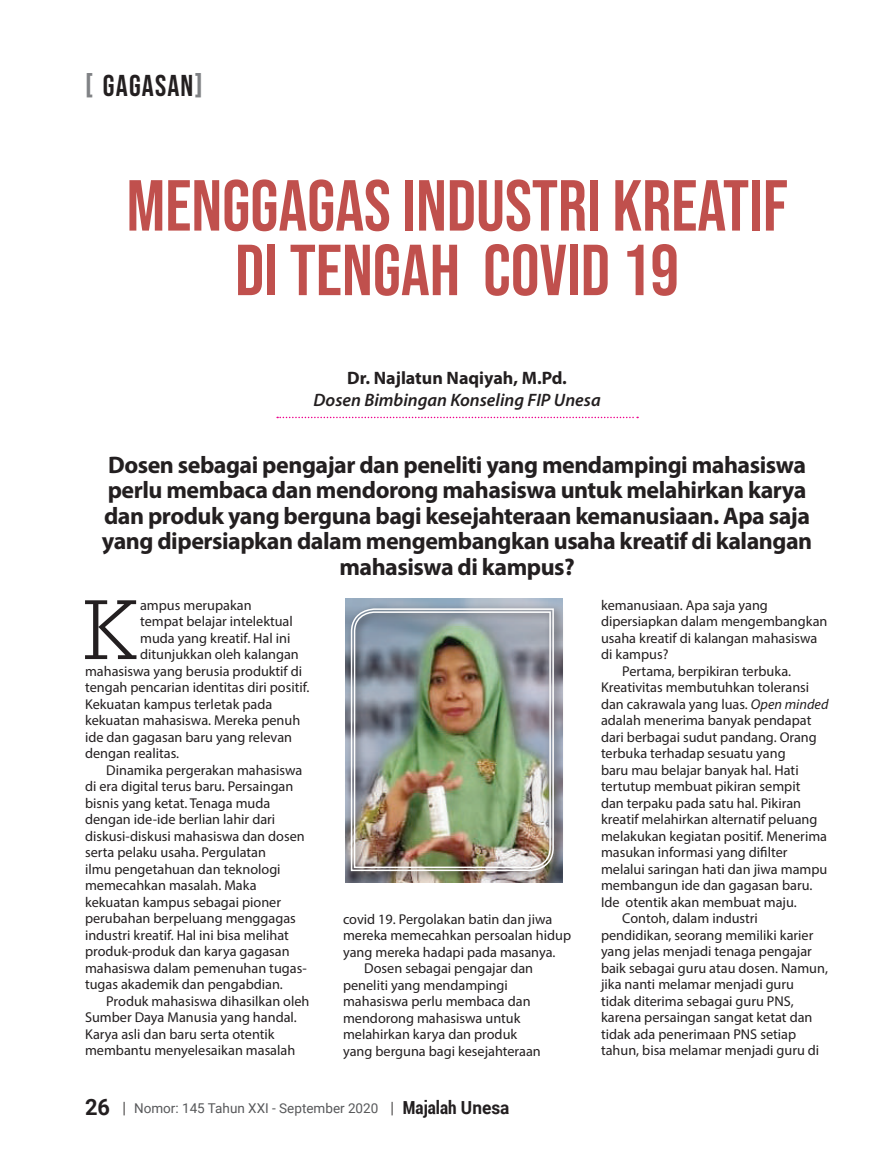
<style>
.page{position:relative;width:893px;height:1170px;background:#fff}
.page>*{position:absolute;margin:0;border:0;box-sizing:border-box;transform-origin:0 0}
.t1{font:300 90.9px "Serifa BT";color:#231f20}
.t2{font:72px/64.5px "Bebas Neue";color:#c0504d;text-align:center}
.t3{font:30px "Bebas Neue";letter-spacing:.04em;color:#231f20}
.t4{font:700 24px/25.5px "Myriad Pro";letter-spacing:-.02em;color:#231f20;text-align:center}
.t5{font:italic 600 18px "Myriad Pro";color:#231f20}
.t6{font:700 18px "Myriad Pro";color:#231f20}
.t7{font:14.25px "Myriad Pro";color:#231f20}
.t8{font:13.5px "Roboto";color:#57585a}
.s1{color:#808285}
.s2{font-weight:700;font-size:22.5px;color:#231f20}
.s3{font-family:"Minion Pro";color:#231f20}
.s4{font-weight:700;font-stretch:condensed;font-size:18px;color:#231f20}
.s5{font-weight:700;font-size:18px;color:#231f20}
.s6{font-style:italic}
</style>
<div class="page">
<svg style="left:277px;top:416px;width:361px;height:2px"></svg>
<img style="left:345px;top:598px;width:218px;height:284px">
<div style="left:346px;top:603px;width:219px;height:279px;background:#231f20;opacity:.75"></div>
<svg style="left:350px;top:607px;width:205px;height:264px"></svg>
<img style="left:353px;top:610px;width:199px;height:258px">
<h3 class="t3" style="left:85px;top:68px;width:119px"><span class="s1">[</span> GAGASAN<span class="s1">]</span></h3>
<h2 class="t2" style="left:127px;top:173px;width:663px">MENGGAGAS INDUSTRI KREATIF<br>DI TENGAH COVID 19</h2>
<p class="t6" style="left:347px;top:366px;width:221px">Dr. Najlatun Naqiyah, M.Pd.</p>
<p class="t5" style="left:313px;top:388px;width:289px">Dosen Bimbingan Konseling FIP Unesa</p>
<p class="t4" style="left:102px;top:451px;width:712px">Dosen sebagai pengajar dan peneliti yang mendampingi mahasiswa perlu membaca dan mendorong mahasiswa untuk melahirkan karya dan produk yang berguna bagi kesejahteraan kemanusiaan. Apa saja yang dipersiapkan dalam mengembangkan usaha kreatif di kalangan mahasiswa di kampus?</p>
<h1 class="t1" style="left:82px;top:576px;width:56px">K</h1>
<p class="t7" style="left:140px;top:596px;width:113px">ampus merupakan</p>
<p class="t7" style="left:140px;top:612px;width:154px">tempat belajar intelektual</p>
<p class="t7" style="left:140px;top:629px;width:152px">muda yang kreatif. Hal ini</p>
<p class="t7" style="left:140px;top:645px;width:160px">ditunjukkan oleh kalangan</p>
<p class="t7" style="left:85px;top:662px;width:219px">mahasiswa yang berusia produktif di</p>
<p class="t7" style="left:85px;top:678px;width:226px">tengah pencarian identitas diri positif.</p>
<p class="t7" style="left:85px;top:695px;width:189px">Kekuatan kampus terletak pada</p>
<p class="t7" style="left:85px;top:711px;width:217px">kekuatan mahasiswa. Mereka penuh</p>
<p class="t7" style="left:85px;top:728px;width:209px">ide dan gagasan baru yang relevan</p>
<p class="t7" style="left:85px;top:744px;width:96px">dengan realitas.</p>
<p class="t7" style="left:106px;top:761px;width:198px">Dinamika pergerakan mahasiswa</p>
<p class="t7" style="left:85px;top:777px;width:210px">di era digital terus baru. Persaingan</p>
<p class="t7" style="left:85px;top:794px;width:187px">bisnis yang ketat. Tenaga muda</p>
<p class="t7" style="left:85px;top:810px;width:192px">dengan ide-ide berlian lahir dari</p>
<p class="t7" style="left:85px;top:827px;width:221px">diskusi-diskusi mahasiswa dan dosen</p>
<p class="t7" style="left:85px;top:843px;width:182px">serta pelaku usaha. Pergulatan</p>
<p class="t7" style="left:85px;top:860px;width:197px">ilmu pengetahuan dan teknologi</p>
<p class="t7" style="left:85px;top:876px;width:173px">memecahkan masalah. Maka</p>
<p class="t7" style="left:85px;top:893px;width:197px">kekuatan kampus sebagai pioner</p>
<p class="t7" style="left:85px;top:909px;width:212px">perubahan berpeluang menggagas</p>
<p class="t7" style="left:85px;top:926px;width:205px">industri kreatif. Hal ini bisa melihat</p>
<p class="t7" style="left:85px;top:942px;width:206px">produk-produk dan karya gagasan</p>
<p class="t7" style="left:85px;top:959px;width:223px">mahasiswa dalam pemenuhan tugas-</p>
<p class="t7" style="left:85px;top:975px;width:199px">tugas akademik dan pengabdian.</p>
<p class="t7" style="left:106px;top:992px;width:205px">Produk mahasiswa dihasilkan oleh</p>
<p class="t7" style="left:85px;top:1008px;width:213px">Sumber Daya Manusia yang handal.</p>
<p class="t7" style="left:85px;top:1025px;width:191px">Karya asli dan baru serta otentik</p>
<p class="t7" style="left:85px;top:1041px;width:212px">membantu menyelesaikan masalah</p>
<p class="t7" style="left:343px;top:910px;width:211px">covid 19. Pergolakan batin dan jiwa</p>
<p class="t7" style="left:343px;top:926px;width:230px">mereka memecahkan persoalan hidup</p>
<p class="t7" style="left:343px;top:943px;width:214px">yang mereka hadapi pada masanya.</p>
<p class="t7" style="left:364px;top:959px;width:170px">Dosen sebagai pengajar dan</p>
<p class="t7" style="left:343px;top:976px;width:166px">peneliti yang mendampingi</p>
<p class="t7" style="left:343px;top:992px;width:189px">mahasiswa perlu membaca dan</p>
<p class="t7" style="left:343px;top:1009px;width:179px">mendorong mahasiswa untuk</p>
<p class="t7" style="left:343px;top:1025px;width:176px">melahirkan karya dan produk</p>
<p class="t7" style="left:343px;top:1042px;width:199px">yang berguna bagi kesejahteraan</p>
<p class="t8" style="left:85px;top:1098px;width:426px"><span class="s2">26</span> <span class="s3">|</span> Nomor: 145 Tahun XXI - September 2020 <span class="s3">|</span> <span class="s4">Majalah</span> <span class="s5">Unesa</span></p>
<p class="t7" style="left:601px;top:596px;width:168px">kemanusiaan. Apa saja yang</p>
<p class="t7" style="left:601px;top:612px;width:228px">dipersiapkan dalam mengembangkan</p>
<p class="t7" style="left:601px;top:629px;width:218px">usaha kreatif di kalangan mahasiswa</p>
<p class="t7" style="left:601px;top:645px;width:69px">di kampus?</p>
<p class="t7" style="left:622px;top:662px;width:170px">Pertama, berpikiran terbuka.</p>
<p class="t7" style="left:601px;top:678px;width:210px">Kreativitas membutuhkan toleransi</p>
<p class="t7" style="left:601px;top:695px;width:229px">dan cakrawala yang luas. <span class="s6">Open minded</span></p>
<p class="t7" style="left:601px;top:711px;width:212px">adalah menerima banyak pendapat</p>
<p class="t7" style="left:601px;top:728px;width:217px">dari berbagai sudut pandang. Orang</p>
<p class="t7" style="left:601px;top:744px;width:186px">terbuka terhadap sesuatu yang</p>
<p class="t7" style="left:601px;top:761px;width:199px">baru mau belajar banyak hal. Hati</p>
<p class="t7" style="left:601px;top:777px;width:201px">tertutup membuat pikiran sempit</p>
<p class="t7" style="left:601px;top:794px;width:202px">dan terpaku pada satu hal. Pikiran</p>
<p class="t7" style="left:601px;top:810px;width:218px">kreatif melahirkan alternatif peluang</p>
<p class="t7" style="left:601px;top:827px;width:228px">melakukan kegiatan positif. Menerima</p>
<p class="t7" style="left:601px;top:843px;width:188px">masukan informasi yang difilter</p>
<p class="t7" style="left:601px;top:860px;width:228px">melalui saringan hati dan jiwa mampu</p>
<p class="t7" style="left:601px;top:876px;width:213px">membangun ide dan gagasan baru.</p>
<p class="t7" style="left:601px;top:893px;width:197px">Ide otentik akan membuat maju.</p>
<p class="t7" style="left:622px;top:909px;width:137px">Contoh, dalam industri</p>
<p class="t7" style="left:601px;top:926px;width:214px">pendidikan, seorang memiliki karier</p>
<p class="t7" style="left:601px;top:942px;width:212px">yang jelas menjadi tenaga pengajar</p>
<p class="t7" style="left:601px;top:959px;width:228px">baik sebagai guru atau dosen. Namun,</p>
<p class="t7" style="left:601px;top:975px;width:195px">jika nanti melamar menjadi guru</p>
<p class="t7" style="left:601px;top:992px;width:194px">tidak diterima sebagai guru PNS,</p>
<p class="t7" style="left:601px;top:1008px;width:213px">karena persaingan sangat ketat dan</p>
<p class="t7" style="left:601px;top:1025px;width:197px">tidak ada penerimaan PNS setiap</p>
<p class="t7" style="left:601px;top:1041px;width:220px">tahun, bisa melamar menjadi guru di</p>
</div>
